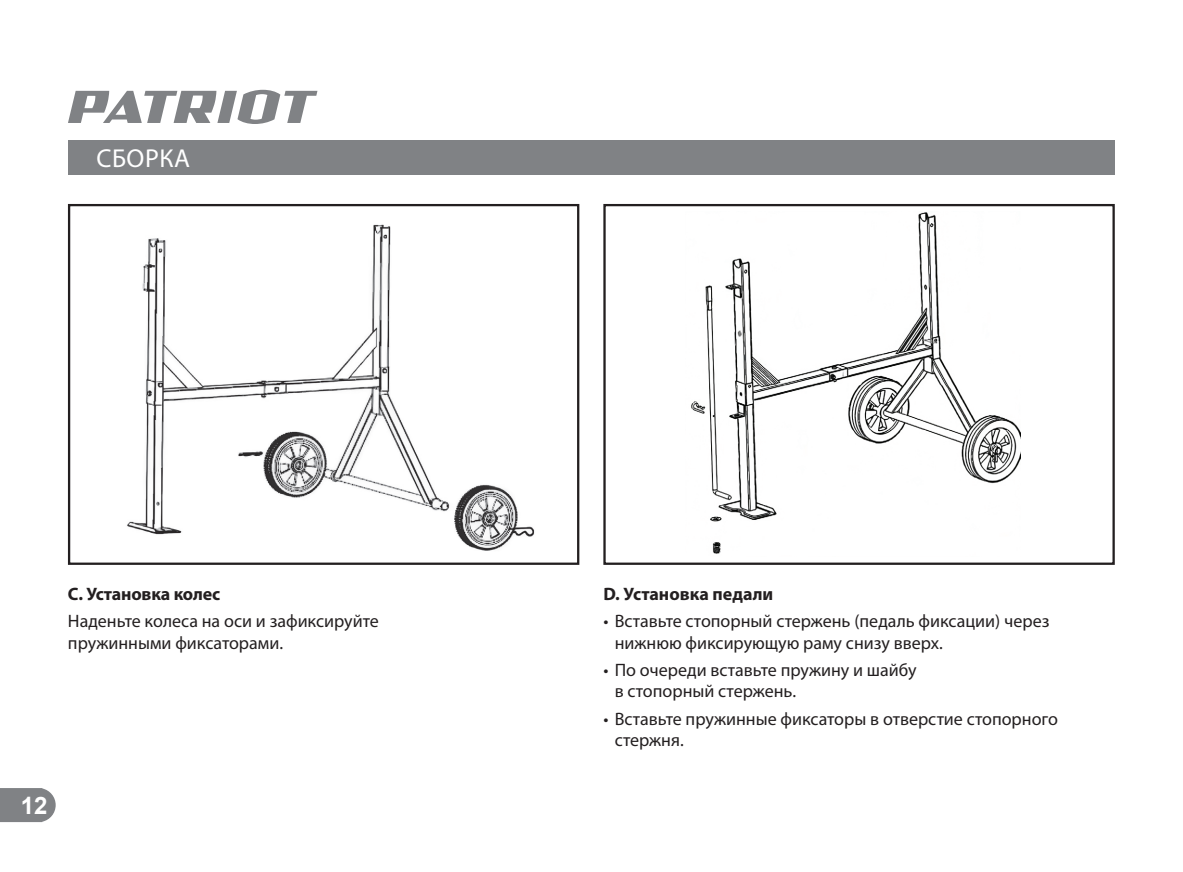
<style>
.page{position:relative;width:1183px;height:872px;background:#fff}
.page>*{position:absolute;margin:0;border:0;box-sizing:border-box;transform-origin:0 0}
.t1{font:26px "Myriad Pro";letter-spacing:.02em;color:#fff}
.t2{font:700 24px "Arial";color:#fff}
.t3{font:18px/21.6px "Myriad Pro";color:#231f20}
.t4{font:700 18px "Myriad Pro";color:#231f20}
</style>
<div class="page">
<svg style="left:0;top:788px;width:56px;height:34px;background:#898a8d"></svg>
<svg style="left:68px;top:90px;width:249px;height:34px"></svg>
<div style="left:68px;top:141px;width:1046px;height:34px;background:#808285"></div>
<img style="left:127px;top:224px;width:408px;height:327px">
<img style="left:691px;top:212px;width:329px;height:342px">
<div style="left:68px;top:204px;width:511px;height:361px;border:2px solid #231f20"></div>
<div style="left:603px;top:204px;width:511px;height:361px;border:2px solid #231f20"></div>
<h1 class="t1" style="left:97px;top:143px;width:95px">СБОРКА</h1>
<p class="t4" style="left:68px;top:583px;width:154px">C. Установка колес</p>
<p class="t3" style="left:68px;top:609px;width:312px">Наденьте колеса на оси и зафиксируйте пружинными фиксаторами.</p>
<h2 class="t2" style="left:21px;top:788px;width:28px">12</h2>
<p class="t4" style="left:603px;top:583px;width:171px">D. Установка педали</p>
<p class="t3" style="left:615px;top:609px;width:436px;text-indent:-11px">• Вставьте стопорный стержень (педаль фиксации) через нижнюю фиксирующую раму снизу вверх.</p>
<p class="t3" style="left:615px;top:658px;width:303px;text-indent:-11px">• По очереди вставьте пружину и шайбу в стопорный стержень.</p>
<p class="t3" style="left:615px;top:707px;width:445px;text-indent:-11px">• Вставьте пружинные фиксаторы в отверстие стопорного стержня.</p>
</div>
